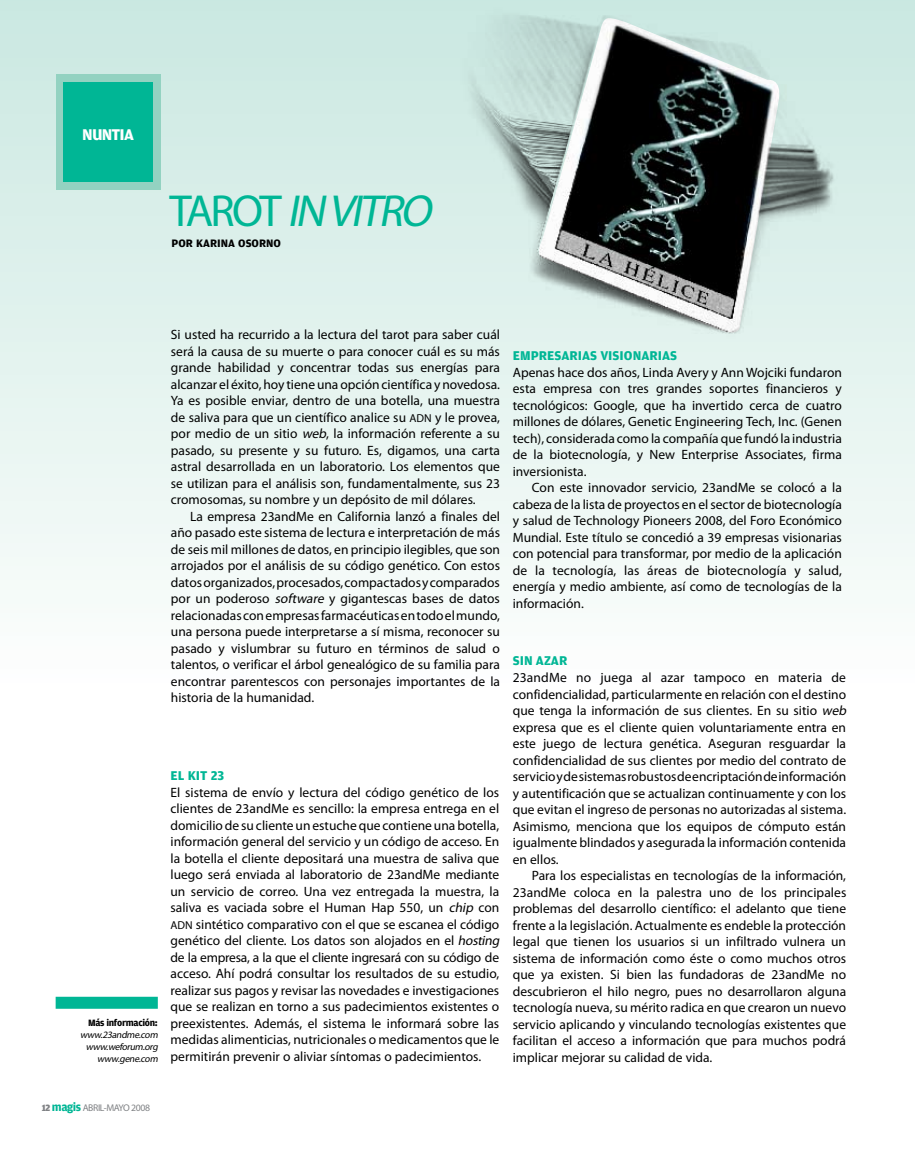
<style>
.page{position:relative;width:915px;height:1149px;background:#fff}
.page>*{position:absolute;margin:0;border:0;box-sizing:border-box;transform-origin:0 0}
.t1{font:italic 45px "Myriad Pro";color:#00b695}
.t2{font:700 16.5px "Amplitude";letter-spacing:-.05em;color:#fff}
.t3{font:13.5px/16.5px "Myriad Pro";color:#000;text-align:justify}
.t4{font:700 13.5px "Amplitude";color:#00b695}
.t5{font:11.55px "Amplitude Bold SC850";color:#000}
.t6{font:italic 9.75px/12px "Myriad Pro";color:#000;text-align:right}
.t7{font:9.75px "Myriad Pro";letter-spacing:-.04em;color:#808285}
.t8{font:700 9.75px "Amplitude";letter-spacing:-.03em;color:#000}
.s1{font-style:normal}
.s2{font-family:"Myriad Pro Regular SC850";font-size:11.55px}
.s3{font-style:italic}
.s4{font-family:"Amplitude";font-weight:900}
.s5{font-family:"Amplitude";font-weight:700;font-size:12px;color:#00b695}
</style>
<div class="page">
<div style="left:0;top:0;width:914px;height:1148px;background:linear-gradient(to bottom,#d1ebe4,#fff)"></div>
<img style="left:442px;top:0;width:458px;height:405px">
<div style="left:56px;top:74px;width:104px;height:116px;background:#93d2c1"></div>
<div style="left:63px;top:82px;width:90px;height:99px;background:#00b695"></div>
<div style="left:56px;top:996px;width:102px;height:12px;background:#00b695"></div>
<p class="t2" style="left:82px;top:125px;width:53px">NUNTIA</p>
<h1 class="t1" style="left:169px;top:183px;width:272px"><span class="s1">TA R O T</span> IN VITRO</h1>
<p class="t5" style="left:171px;top:236px;width:111px">POR KARINA OSORNO</p>
<p class="t3" style="left:171px;top:326px;width:330px">Si usted ha recurrido a la lectura del tarot para saber cuál será la causa de su muerte o para conocer cuál es su más grande habilidad y concentrar todas sus energías para alcanzar el éxito, hoy tiene una opción científica y novedosa.<br>Ya es posible enviar, dentro de una botella, una muestra de saliva para que un científico analice su <span class="s2">ADN</span> y le provea, por medio de un sitio <span class="s3">web</span>, la información referente a su pasado, su presente y su futuro. Es, digamos, una carta astral desarrollada en un laboratorio. Los elementos que se utilizan para el análisis son, fundamentalmente, sus 23 cromosomas, su nombre y un depósito de mil dólares.</p>
<p class="t3" style="left:171px;top:507px;width:330px;text-indent:19px">La empresa 23andMe en California lanzó a finales del año pasado este sistema de lectura e interpretación de más de seis mil millones de datos, en principio ilegibles, que son arrojados por el análisis de su código genético. Con estos datos organizados, procesados, compactados y comparados por un poderoso <span class="s3">software</span> y gigantescas bases de datos relacionadas con empresas farmacéuticas en todo el mundo, una persona puede interpretarse a sí misma, reconocer su pasado y vislumbrar su futuro en términos de salud o talentos, o verificar el árbol genealógico de su familia para encontrar parentescos con personajes importantes de la historia de la humanidad.</p>
<p class="t8" style="left:88px;top:1017px;width:71px">Más información:</p>
<p class="t6" style="left:80px;top:1028px;width:81px">www.23andme.com www.weforum.org www.gene.com</p>
<p class="t4" style="left:170px;top:767px;width:55px">EL KIT 23</p>
<p class="t3" style="left:170px;top:783px;width:333px;text-align:left">El sistema de envío y lectura del código genético de los clientes de 23andMe es sencillo: la empresa entrega en el domicilio de su cliente un estuche que contiene una botella, información general del servicio y un código de acceso. En la botella el cliente depositará una muestra de saliva que luego será enviada al laboratorio de 23andMe mediante un servicio de correo. Una vez entregada la muestra, la saliva es vaciada sobre el Human Hap 550, un <span class="s3">chip</span> con <span class="s2">ADN</span> sintético comparativo con el que se escanea el código genético del cliente. Los datos son alojados en el <span class="s3">hosting </span>de la empresa, a la que el cliente ingresará con su código de acceso. Ahí podrá consultar los resultados de su estudio, realizar sus pagos y revisar las novedades e investigaciones que se realizan en torno a sus padecimientos existentes o preexistentes. Además, el sistema le informará sobre las medidas alimenticias, nutricionales o medicamentos que le permitirán prevenir o aliviar síntomas o padecimientos.</p>
<p class="t4" style="left:512px;top:348px;width:166px">EMPRESARIAS VISIONARIAS</p>
<p class="t3" style="left:512px;top:363px;width:330px">Apenas hace dos años, Linda Avery y Ann Wojciki fundaron esta empresa con tres grandes soportes financieros y tecnológicos: Google, que ha invertido cerca de cuatro millones de dólares, Genetic Engineering Tech, Inc. (Genen tech), considerada como la compañía que fundó la industria de la biotecnología, y New Enterprise Associates, firma inversionista.</p>
<p class="t3" style="left:512px;top:479px;width:330px;text-indent:19px">Con este innovador servicio, 23andMe se colocó a la cabeza de la lista de proyectos en el sector de biotecnología y salud de Technology Pioneers 2008, del Foro Económico Mundial. Este título se concedió a 39 empresas visionarias con potencial para transformar, por medio de la aplicación de la tecnología, las áreas de biotecnología y salud, energía y medio ambiente, así como de tecnologías de la información.</p>
<p class="t4" style="left:512px;top:653px;width:56px">SIN AZAR</p>
<p class="t3" style="left:512px;top:668px;width:337px;text-align:left">23andMe no juega al azar tampoco en materia de confidencialidad, particularmente en relación con el destino que tenga la información de sus clientes. En su sitio <span class="s3">web </span>expresa que es el cliente quien voluntariamente entra en este juego de lectura genética. Aseguran resguardar la confidencialidad de sus clientes por medio del contrato de servicio y de sistemas robustos de encriptación de información y autentificación que se actualizan continuamente y con los que evitan el ingreso de personas no autorizadas al sistema.<br>Asimismo, menciona que los equipos de cómputo están igualmente blindados y asegurada la información contenida en ellos.</p>
<p class="t3" style="left:512px;top:866px;width:335px;text-indent:19px">Para los especialistas en tecnologías de la información, 23andMe coloca en la palestra uno de los principales problemas del desarrollo científico: el adelanto que tiene frente a la legislación. Actualmente es endeble la protección legal que tienen los usuarios si un infiltrado vulnera un sistema de información como éste o como muchos otros que ya existen. Si bien las fundadoras de 23andMe no descubrieron el hilo negro, pues no desarrollaron alguna tecnología nueva, su mérito radica en que crearon un nuevo servicio aplicando y vinculando tecnologías existentes que facilitan el acceso a información que para muchos podrá implicar mejorar su calidad de vida.</p>
<p class="t7" style="left:42px;top:1101px;width:110px"><span class="s4">12</span> <span class="s5">magis</span> ABRIL-MAYO 2008</p>
</div>
